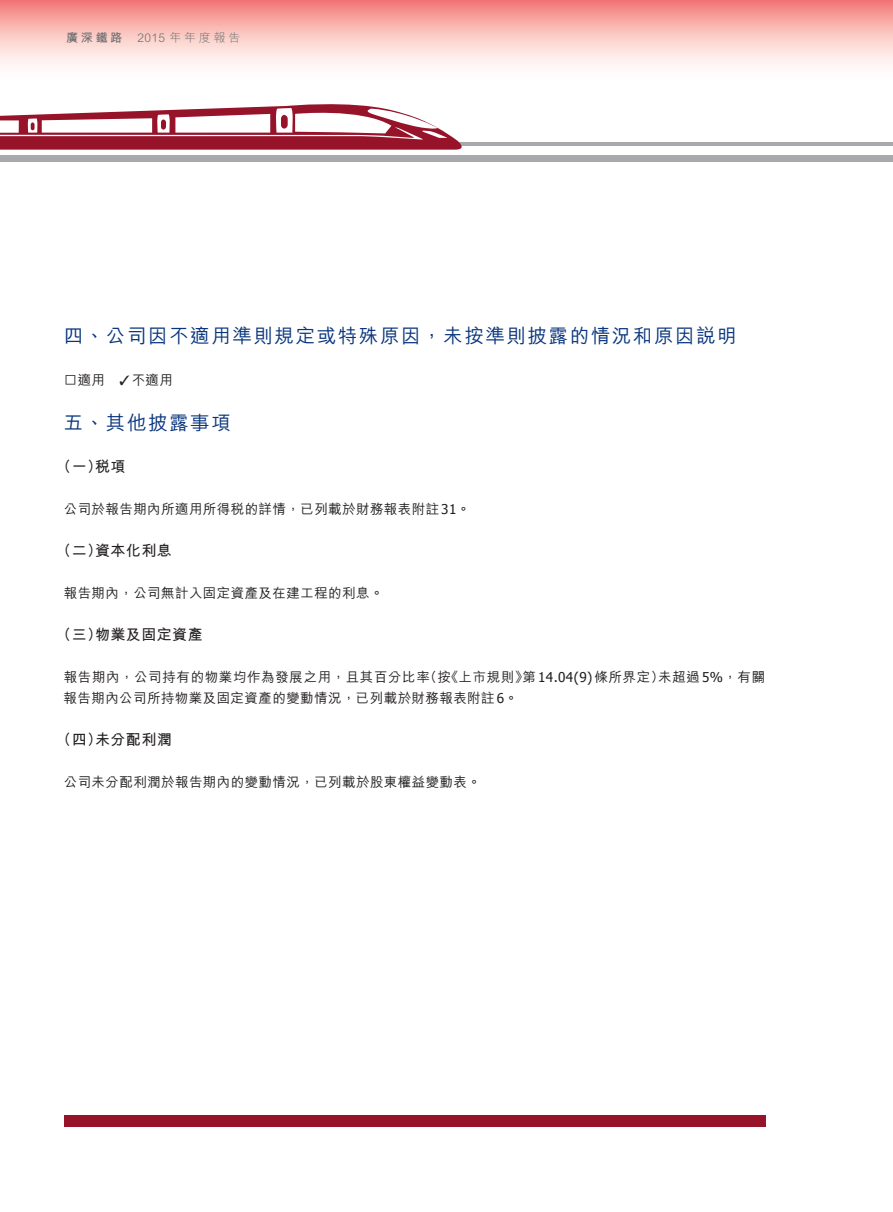
<style>
.page{position:relative;width:893px;height:1212px;background:#fff}
.page>*{position:absolute;margin:0;border:0;box-sizing:border-box;transform-origin:0 0}
.t1{font:500 19.5px "M Hei HK";letter-spacing:.08em;color:#08357c}
.t2{font:700 15px "M Hei HK";letter-spacing:.03em;color:#231f20}
.t3{font:500 13.5px/21px "M Hei HK";letter-spacing:.03em;color:#231f20}
.t4{font:300 12px "M Hei HK";letter-spacing:.23em;color:#6c6d70}
.t5{font:700 12px "M Hei HK";color:#6c6d70}
.s1{font-family:"Tahoma";font-weight:400}
</style>
<div class="page">
<div style="left:64px;top:1115px;width:701px;height:12px;background:#96132a"></div>
<div style="left:0;top:155px;width:893px;height:7px;background:#a8a9ad"></div>
<hr style="left:0;top:142px;width:893px;height:4px;background:#a8a9ad">
<svg style="left:0;top:104px;width:462px;height:46px"></svg>
<p class="t5" style="left:66px;top:29px;width:58px">廣深鐵路</p>
<p class="t4" style="left:138px;top:29px;width:104px">2015年年度報告</p>
<h1 class="t1" style="left:64px;top:321px;width:674px">四、公司因不適用準則規定或特殊原因，未按準則披露的情況和原因說明</h1>
<p class="t3" style="left:64px;top:368px;width:111px">□適用 ✓不適用</p>
<h1 class="t1" style="left:64px;top:408px;width:169px">五、其他披露事項</h1>
<p class="t2" style="left:56px;top:455px;width:71px">（一）稅項</p>
<p class="t3" style="left:64px;top:497px;width:408px">公司於報告期內所適用所得稅的詳情，已列載於財務報表附註<span class="s1">31</span>。</p>
<p class="t2" style="left:56px;top:539px;width:117px">（二）資本化利息</p>
<p class="t3" style="left:64px;top:581px;width:321px">報告期內，公司無計入固定資產及在建工程的利息。</p>
<p class="t2" style="left:56px;top:623px;width:148px">（三）物業及固定資產</p>
<p class="t3" style="left:64px;top:665px;width:703px">報告期內，公司持有的物業均作為發展之用，且其百分比率（按《上市規則》第<span class="s1">14.04(9)</span>條所界定）未超過<span class="s1">5%</span>，有關報告期內公司所持物業及固定資產的變動情況，已列載於財務報表附註<span class="s1">6</span>。</p>
<p class="t2" style="left:56px;top:728px;width:117px">（四）未分配利潤</p>
<p class="t3" style="left:64px;top:770px;width:419px">公司未分配利潤於報告期內的變動情況，已列載於股東權益變動表。</p>
</div>
